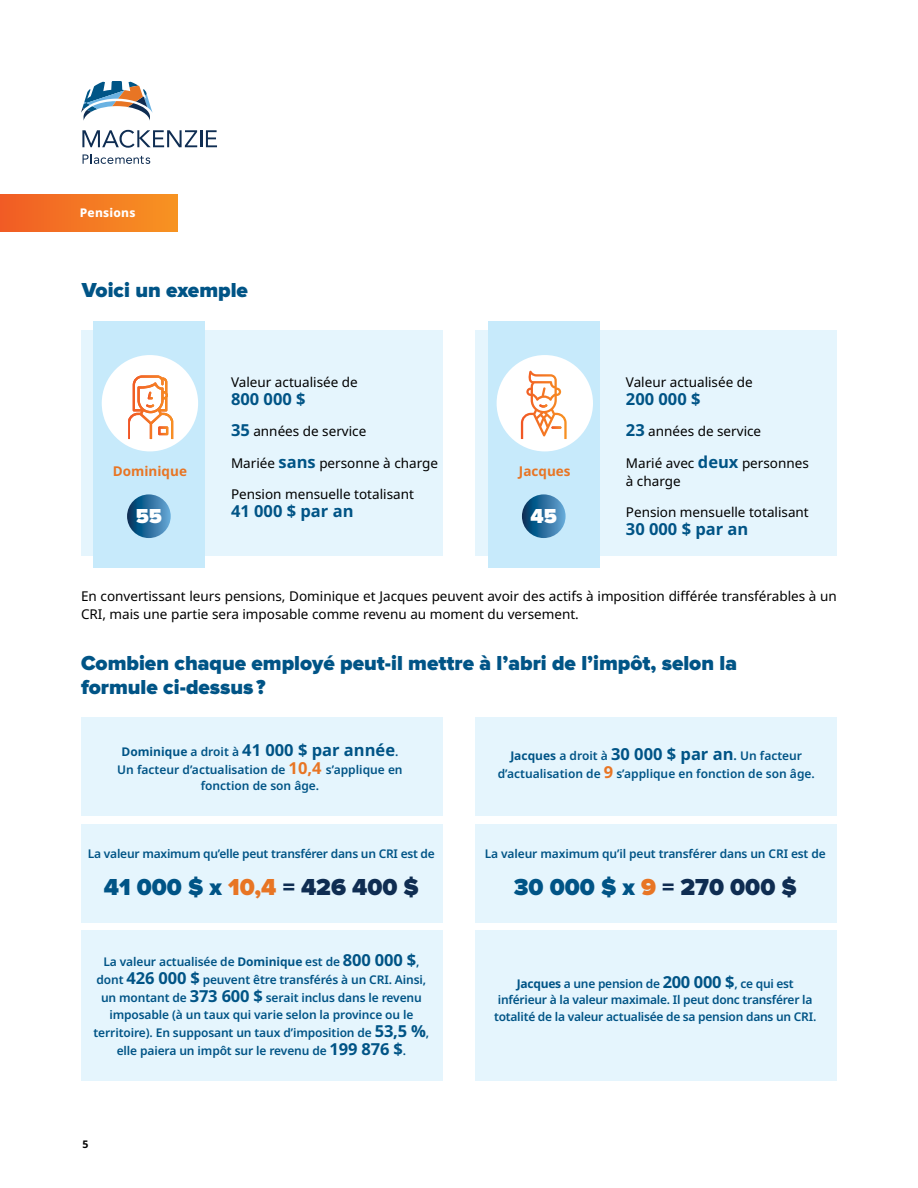
<style>
.page{position:relative;width:918px;height:1188px;background:#fff}
.page>*{position:absolute;margin:0;border:0;box-sizing:border-box;transform-origin:0 0}
.Heading_Level_2_-_MI{font:900 24px "Proxima Nova";color:#0f2d52}
.body{font:900 21px/24px "Proxima Nova";color:#005486}
.Heading_Level_2_-_MI-2{font:900 21px "Proxima Nova";color:#005486}
.t1{font:900 21px "Proxima Nova";color:#fff}
.body-2{font:700 16.5px "Noto Sans";color:#005486}
.body-3{font:13.5px/18px "Noto Sans";color:#000}
.t2{font:700 13.5px "Noto Sans";color:#e87524}
.body-4{font:600 12px/18px "Noto Sans";letter-spacing:-.01em;color:#005486;text-align:center}
.t3{font:800 12px "Noto Sans";letter-spacing:.015em;color:#fff}
.t4{font:700 10.5px "Noto Sans";color:#000}
.s1{font-weight:700;font-size:16.5px;color:#005486}
.s2{font-size:12px}
.s3{font-weight:600;font-size:12px}
.s4{font-weight:700;font-size:16.5px;color:#e87524}
.s5{color:#005486}
.s6{color:#e87524}
.s7{font-weight:700}
.s8{font-weight:700;font-size:16.5px}
</style>
<div class="page">
<svg style="left:81px;top:81px;width:72px;height:40px"></svg>
<svg style="left:82px;top:130px;width:135px;height:18px"></svg>
<svg style="left:83px;top:154px;width:67px;height:10px"></svg>
<div style="left:0;top:194px;width:177px;height:38px;background:linear-gradient(to right,#f15d25,#f79422)"></div>
<div style="left:81px;top:330px;width:361px;height:225px;background:#e5f5fd"></div>
<div style="left:476px;top:330px;width:361px;height:225px;background:#e5f5fd"></div>
<div style="left:488px;top:322px;width:112px;height:246px;background:#c7eafb"></div>
<div style="left:93px;top:322px;width:112px;height:246px;background:#c7eafb"></div>
<div style="left:81px;top:717px;width:361px;height:99px;background:#e5f5fd"></div>
<div style="left:476px;top:717px;width:361px;height:99px;background:#e5f5fd"></div>
<div style="left:81px;top:824px;width:361px;height:98px;background:#e5f5fd"></div>
<div style="left:476px;top:824px;width:361px;height:98px;background:#e5f5fd"></div>
<div style="left:81px;top:931px;width:361px;height:150px;background:#e5f5fd"></div>
<div style="left:476px;top:931px;width:361px;height:150px;background:#e5f5fd"></div>
<div style="left:102px;top:355px;width:96px;height:96px;background:#fff;border-radius:50%"></div>
<svg style="left:127px;top:494px;width:44px;height:44px;background:#2d709f"></svg>
<div style="left:497px;top:355px;width:96px;height:96px;background:#fff;border-radius:50%"></div>
<svg style="left:522px;top:494px;width:44px;height:44px;background:#2d719f"></svg>
<svg style="left:521px;top:371px;width:46px;height:68px"></svg>
<svg style="left:128px;top:375px;width:45px;height:64px"></svg>
<p class="t3" style="left:80px;top:204px;width:57px">Pensions</p>
<p class="Heading_Level_2_-_MI-2" style="left:82px;top:280px;width:167px">Voici un exemple</p>
<p class="t2" style="left:113px;top:461px;width:76px">Dominique</p>
<h2 class="t1" style="left:136px;top:506px;width:28px">55</h2>
<p class="body-3" style="left:231px;top:373px;width:128px">Valeur actualisée de</p>
<p class="body-2" style="left:231px;top:387px;width:76px">800 000 $</p>
<p class="body-3" style="left:231px;top:423px;width:137px"><span class="s1">35</span> années de service</p>
<p class="body-3" style="left:231px;top:454px;width:209px">Mariée <span class="s1">sans</span> personne à charge</p>
<p class="body-3" style="left:231px;top:486px;width:184px">Pension mensuelle totalisant</p>
<p class="body-2" style="left:231px;top:500px;width:124px">41 000 $ par an</p>
<p class="t2" style="left:519px;top:461px;width:53px">Jacques</p>
<h2 class="t1" style="left:531px;top:506px;width:28px">45</h2>
<p class="body-3" style="left:626px;top:373px;width:128px">Valeur actualisée de</p>
<p class="body-2" style="left:626px;top:387px;width:76px">200 000 $</p>
<p class="body-3" style="left:626px;top:423px;width:137px"><span class="s1">23</span> années de service</p>
<p class="body-3" style="left:626px;top:454px;width:185px">Marié avec <span class="s1">deux</span> personnes à charge</p>
<p class="body-3" style="left:626px;top:504px;width:184px">Pension mensuelle totalisant</p>
<p class="body-2" style="left:626px;top:518px;width:124px">30 000 $ par an</p>
<p class="body-3" style="left:81px;top:588px;width:758px">En convertissant leurs pensions, Dominique et Jacques peuvent avoir des actifs à imposition différée transférables à un<br>CRI, mais une partie sera imposable comme revenu au moment du versement.</p>
<p class="body" style="left:81px;top:652px;width:658px">Combien chaque employé peut-il mettre à l’abri de l’impôt, selon la formule ci-dessus ?</p>
<p class="body-2" style="left:122px;top:738px;width:278px"><span class="s2">Dominique</span> <span class="s3">a droit à</span> 41 000 $ par année<span class="s3">.</span></p>
<p class="body-4" style="left:117px;top:761px;width:287px;line-height:16.5px">Un facteur d’actualisation de <span class="s4">10,4</span> s’applique en fonction de son âge.</p>
<p class="body-4" style="left:88px;top:844px;width:348px">La valeur maximum qu’elle peut transférer dans un CRI est de</p>
<p class="Heading_Level_2_-_MI" style="left:104px;top:876px;width:317px"><span class="s5">41 000 $ x</span> <span class="s6">10,4</span> = 426 400 $</p>
<p class="body-4" style="left:97px;top:953px;width:331px">La valeur actualisée de <span class="s7">Dominique</span> est de <span class="s8">800 000 $</span>, dont <span class="s8">426 000 $</span> peuvent être transférés à un CRI. Ainsi, un montant de <span class="s8">373 600 $</span> serait inclus dans le revenu</p>
<p class="body-4" style="left:94px;top:1006px;width:337px">imposable (à un taux qui varie selon la province ou le territoire). En supposant un taux d’imposition de <span class="s8">53,5 %</span>, elle paiera un impôt sur le revenu de <span class="s8">199 876 $</span>.</p>
<p class="t4" style="left:82px;top:1136px;width:8px">5</p>
<p class="body-4" style="left:498px;top:747px;width:319px"><span class="s7">Jacques</span> a droit à <span class="s8">30 000 $ par an</span><span class="s7">.</span> Un facteur d’actualisation de <span class="s4">9</span> s’applique en fonction de son âge.</p>
<p class="body-4" style="left:485px;top:844px;width:343px">La valeur maximum qu’il peut transférer dans un CRI est de</p>
<p class="Heading_Level_2_-_MI" style="left:514px;top:876px;width:285px"><span class="s5">30 000 $ x</span> <span class="s6">9</span> = 270 000 $</p>
<p class="body-4" style="left:494px;top:975px;width:324px;line-height:16.5px"><span class="s7">Jacques</span> a une pension de <span class="s8">200 000 $</span>, ce qui est inférieur à la valeur maximale. Il peut donc transférer la totalité de la valeur actualisée de sa pension dans un CRI.</p>
</div>
